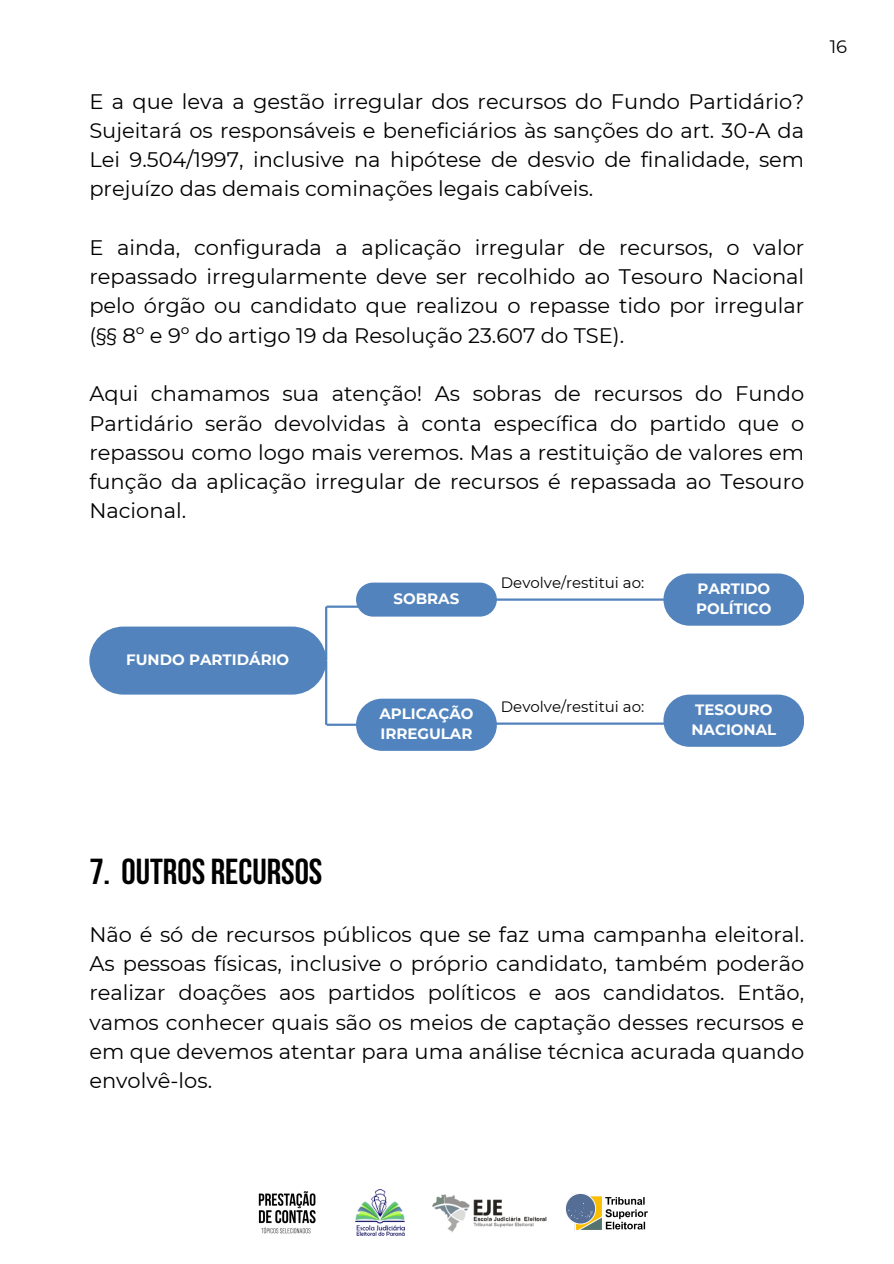
<style>
.page{position:relative;width:894px;height:1264px;background:#fff}
.page>*{position:absolute;margin:0;border:0;box-sizing:border-box;transform-origin:0 0}
.t1{font:700 36px "Bebas Neue";color:#000}
.t2{font:21px/29.2px "Montserrat";color:#000;text-align:justify}
.t3{font:18px "Montserrat";color:#000}
.t4{font:700 15px/20.2px "Montserrat";color:#fff}
.t5{font:15px "Montserrat";color:#000}
</style>
<div class="page">
<img style="left:258px;top:1191px;width:57px;height:42px">
<img style="left:432px;top:1194px;width:114px;height:38px">
<img style="left:565px;top:1193px;width:82px;height:37px">
<img style="left:355px;top:1189px;width:49px;height:46px">
<div style="left:89px;top:626px;width:237px;height:68px;background:#5283bd;border-radius:34px"></div>
<hr style="left:327px;top:723px;width:39px;height:3px;background:#5283bd">
<hr style="left:327px;top:605px;width:40px;height:3px;background:#5283bd">
<hr style="left:325px;top:606px;width:2px;height:54px;background:#5283bd">
<hr style="left:325px;top:660px;width:2px;height:64px;background:#5283bd">
<hr style="left:486px;top:598px;width:192px;height:2px;background:#5283bd">
<svg style="left:356px;top:582px;width:140px;height:34px"></svg>
<hr style="left:486px;top:722px;width:192px;height:2px;background:#5283bd">
<div style="left:356px;top:698px;width:140px;height:53px;background:#5184be;border-radius:26px"></div>
<div style="left:663px;top:573px;width:141px;height:52px;background:#5283bd;border-radius:26px"></div>
<div style="left:663px;top:694px;width:141px;height:52px;background:#5283bd;border-radius:26px"></div>
<p class="t2" style="left:89px;top:86px;width:716px">E a que leva a gestão irregular dos recursos do Fundo Partidário?<br>Sujeitará os responsáveis e beneficiários às sanções do art. 30-A da Lei 9.504/1997, inclusive na hipótese de desvio de finalidade, sem prejuízo das demais cominações legais cabíveis.</p>
<h3 class="t2" style="left:89px;top:233px;width:716px">E ainda, configurada a aplicação irregular de recursos, o valor repassado irregularmente deve ser recolhido ao Tesouro Nacional pelo órgão ou candidato que realizou o repasse tido por irregular (§§ 8º e 9º do artigo 19 da Resolução 23.607 do TSE).</h3>
<h3 class="t2" style="left:89px;top:379px;width:716px">Aqui chamamos sua atenção! As sobras de recursos do Fundo Partidário serão devolvidas à conta específica do partido que o repassou como logo mais veremos. Mas a restituição de valores em função da aplicação irregular de recursos é repassada ao Tesouro Nacional.</h3>
<h3 class="t4" style="left:126px;top:649px;width:164px">FUNDO PARTIDÁRIO</h3>
<h3 class="t4" style="left:393px;top:588px;width:67px">SOBRAS</h3>
<p class="t5" style="left:500px;top:573px;width:145px">Devolve/restitui ao:</p>
<p class="t4" style="left:379px;top:703px;width:96px">APLICAÇÃO<br>IRREGULAR</p>
<p class="t5" style="left:500px;top:697px;width:145px">Devolve/restitui ao:</p>
<h1 class="t4" style="left:696px;top:578px;width:77px">PARTIDO<br>POLÍTICO</h1>
<h2 class="t4" style="left:691px;top:699px;width:86px">TESOURO<br>NACIONAL</h2>
<h2 class="t3" style="left:829px;top:36px;width:19px">16</h2>
<p class="t1" style="left:89px;top:857px;width:234px">7. OUTROS RECURSOS</p>
<p class="t2" style="left:89px;top:919px;width:716px">Não é só de recursos públicos que se faz uma campanha eleitoral.<br>As pessoas físicas, inclusive o próprio candidato, também poderão realizar doações aos partidos políticos e aos candidatos. Então, vamos conhecer quais são os meios de captação desses recursos e em que devemos atentar para uma análise técnica acurada quando envolvê-los.</p>
</div>
